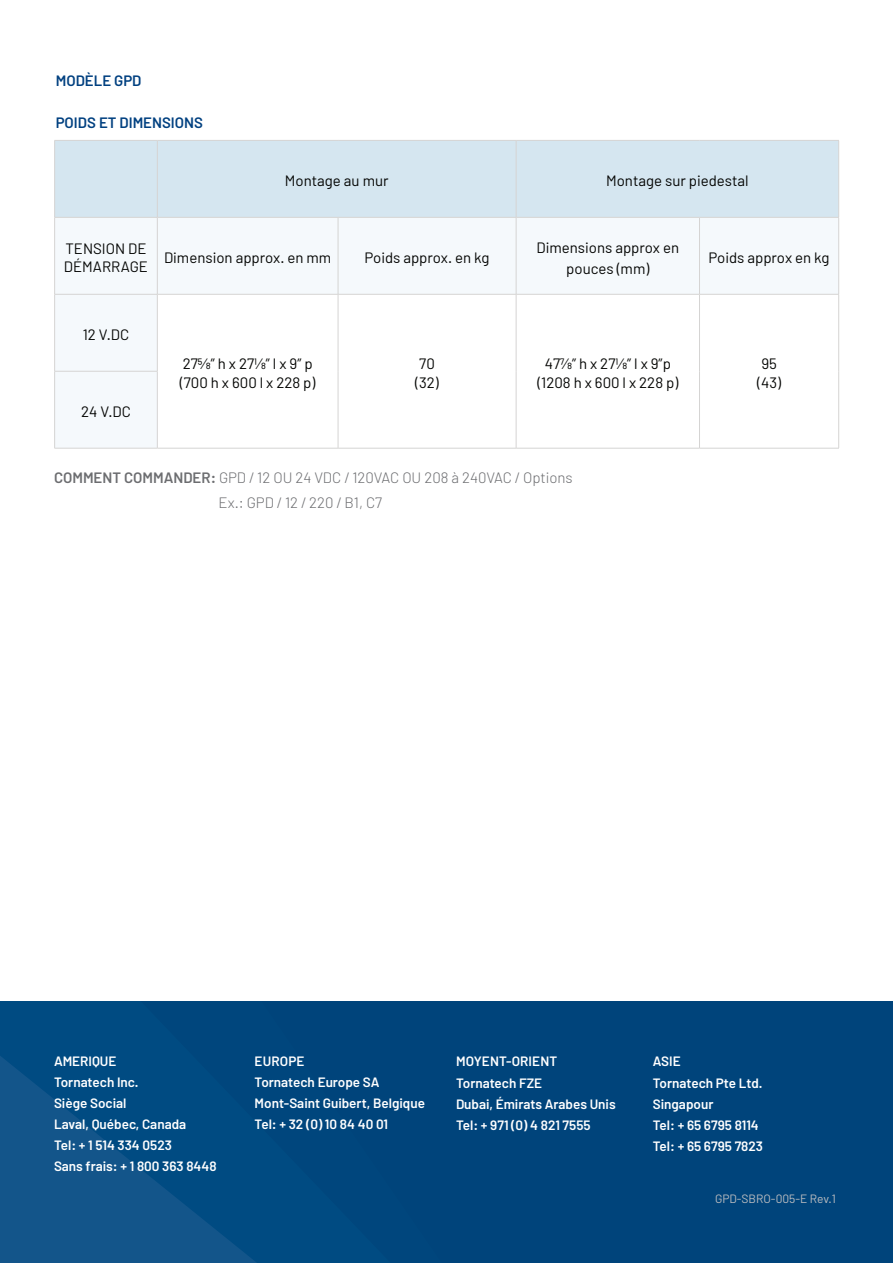
<style>
.page{position:relative;width:893px;height:1263px;background:#fff}
.page>*{position:absolute;margin:0;border:0;box-sizing:border-box;transform-origin:0 0}
.Cell_Heading_-_White_-_Centered{font:15px/18px "Barlow";color:#040503}
.Cell_Heading_-_White_-_Centered-2{font:300 15px "Barlow";color:#6c6d70}
.Body_-_Centred{font:15px "Barlow";color:#040503}
.t1{font:600 15px "Barlow";color:#004080}
.Body{font:600 13.5px/21px "Barlow";color:#fff}
.Body_heading{font:600 13.5px "Barlow";letter-spacing:.01em;color:#fff}
.Small{font:12px "Barlow";color:#bcbdc0}
.s1{font-weight:600}
</style>
<div class="page">
<div style="left:0;top:1000px;width:893px;height:263px;background:#00447b"></div>
<svg style="left:0;top:1056px;width:257px;height:207px;fill:#0f5388"></svg>
<div style="left:55px;top:141px;width:783px;height:76px;background:#d5e6f0"></div>
<div style="left:55px;top:218px;width:783px;height:153px;background:#f5f9fc"></div>
<svg style="left:158px;top:295px;width:680px;height:153px"></svg>
<div style="left:55px;top:371px;width:102px;height:77px;background:#f5f9fc"></div>
<hr style="left:54px;top:141px;width:1px;height:76px;background:#d5d4d3">
<hr style="left:54px;top:217px;width:103px;height:1px;background:#d5d4d3">
<hr style="left:54px;top:218px;width:1px;height:76px;background:#d5d4d3">
<hr style="left:54px;top:294px;width:103px;height:1px;background:#d5d4d3">
<hr style="left:54px;top:295px;width:1px;height:76px;background:#d5d4d3">
<hr style="left:157px;top:218px;width:1px;height:76px;background:#d5d4d3">
<hr style="left:338px;top:218px;width:1px;height:76px;background:#d5d4d3">
<hr style="left:516px;top:218px;width:1px;height:76px;background:#d5d4d3">
<hr style="left:699px;top:218px;width:1px;height:76px;background:#d5d4d3">
<hr style="left:838px;top:218px;width:1px;height:76px;background:#d5d4d3">
<hr style="left:54px;top:371px;width:104px;height:1px;background:#d5d4d3">
<hr style="left:54px;top:371px;width:1px;height:77px;background:#d5d4d3">
<hr style="left:54px;top:448px;width:103px;height:1px;background:#d5d4d3">
<hr style="left:157px;top:141px;width:1px;height:76px;background:#d5d4d3">
<hr style="left:157px;top:217px;width:181px;height:1px;background:#d5d4d3">
<hr style="left:338px;top:217px;width:178px;height:1px;background:#d5d4d3">
<hr style="left:516px;top:141px;width:1px;height:76px;background:#d5d4d3">
<hr style="left:838px;top:141px;width:1px;height:76px;background:#d5d4d3">
<hr style="left:516px;top:217px;width:183px;height:1px;background:#d5d4d3">
<hr style="left:699px;top:217px;width:140px;height:1px;background:#d5d4d3">
<hr style="left:157px;top:294px;width:181px;height:1px;background:#d5d4d3">
<hr style="left:157px;top:295px;width:1px;height:76px;background:#d5d4d3">
<hr style="left:157px;top:371px;width:1px;height:77px;background:#d5d4d3">
<hr style="left:157px;top:448px;width:181px;height:1px;background:#d5d4d3">
<hr style="left:338px;top:294px;width:178px;height:1px;background:#d5d4d3">
<hr style="left:338px;top:295px;width:1px;height:76px;background:#d5d4d3">
<hr style="left:338px;top:371px;width:1px;height:77px;background:#d5d4d3">
<hr style="left:338px;top:448px;width:178px;height:1px;background:#d5d4d3">
<hr style="left:516px;top:294px;width:183px;height:1px;background:#d5d4d3">
<hr style="left:516px;top:295px;width:1px;height:76px;background:#d5d4d3">
<hr style="left:516px;top:371px;width:1px;height:77px;background:#d5d4d3">
<hr style="left:516px;top:448px;width:183px;height:1px;background:#d5d4d3">
<hr style="left:699px;top:294px;width:140px;height:1px;background:#d5d4d3">
<hr style="left:699px;top:295px;width:1px;height:76px;background:#d5d4d3">
<hr style="left:838px;top:295px;width:1px;height:76px;background:#d5d4d3">
<hr style="left:699px;top:371px;width:1px;height:77px;background:#d5d4d3">
<hr style="left:838px;top:371px;width:1px;height:77px;background:#d5d4d3">
<hr style="left:699px;top:448px;width:140px;height:1px;background:#d5d4d3">
<hr style="left:54px;top:140px;width:103px;height:1px;background:#d5d4d3">
<hr style="left:157px;top:140px;width:181px;height:1px;background:#d5d4d3">
<hr style="left:338px;top:140px;width:178px;height:1px;background:#d5d4d3">
<hr style="left:516px;top:140px;width:183px;height:1px;background:#d5d4d3">
<hr style="left:699px;top:140px;width:140px;height:1px;background:#d5d4d3">
<p class="t1" style="left:56px;top:71px;width:87px">MODÈLE GPD</p>
<p class="t1" style="left:56px;top:113px;width:149px">POIDS ET DIMENSIONS</p>
<p class="Cell_Heading_-_White_-_Centered" style="left:285px;top:172px;width:105px">Montage au mur</p>
<p class="Cell_Heading_-_White_-_Centered" style="left:606px;top:172px;width:144px">Montage sur piedestal</p>
<p class="Cell_Heading_-_White_-_Centered" style="left:64px;top:240px;width:86px">TENSION DE<br>DÉMARRAGE</p>
<p class="Cell_Heading_-_White_-_Centered" style="left:164px;top:249px;width:169px">Dimension approx. en mm</p>
<p class="Cell_Heading_-_White_-_Centered" style="left:365px;top:249px;width:127px">Poids approx. en kg</p>
<p class="Cell_Heading_-_White_-_Centered" style="left:83px;top:325px;width:48px">12 V.DC</p>
<p class="Cell_Heading_-_White_-_Centered" style="left:81px;top:402px;width:51px">24 V.DC</p>
<p class="Body_-_Centred" style="left:183px;top:354px;width:131px">27⅝” h x 27⅛” l x 9” p</p>
<p class="Body_-_Centred" style="left:180px;top:373px;width:137px">(700 h x 600 l x 228 p)</p>
<p class="Body_-_Centred" style="left:419px;top:354px;width:17px">70</p>
<p class="Body_-_Centred" style="left:415px;top:373px;width:25px">(32)</p>
<p class="Cell_Heading_-_White_-_Centered" style="left:536px;top:238px;width:144px">Dimensions approx en</p>
<p class="Cell_Heading_-_White_-_Centered" style="left:566px;top:259px;width:85px">pouces (mm)</p>
<p class="Body_-_Centred" style="left:545px;top:354px;width:128px">47⅞” h x 27⅛” l x 9”p</p>
<p class="Body_-_Centred" style="left:537px;top:373px;width:142px">(1208 h x 600 l x 228 p)</p>
<p class="Cell_Heading_-_White_-_Centered-2" style="left:54px;top:468px;width:520px"><span class="s1">COMMENT COMMANDER:</span> GPD / 12 OU 24 VDC / 120VAC OU 208 à 240VAC / Options</p>
<p class="Cell_Heading_-_White_-_Centered-2" style="left:219px;top:494px;width:165px">Ex.: GPD / 12 / 220 / B1, C7</p>
<p class="Cell_Heading_-_White_-_Centered" style="left:709px;top:249px;width:122px">Poids approx en kg</p>
<p class="Body_-_Centred" style="left:761px;top:354px;width:17px">95</p>
<p class="Body_-_Centred" style="left:757px;top:373px;width:25px">(43)</p>
<p class="Body" style="left:54px;top:1050px;width:64px">AMERIQUE</p>
<p class="Body" style="left:54px;top:1071px;width:86px">Tornatech Inc.</p>
<p class="Body" style="left:54px;top:1092px;width:164px">Siège Social<br>Laval, Québec, Canada<br>Tel: + 1 514 334 0523<br>Sans frais: + 1 800 363 8448</p>
<p class="Body" style="left:255px;top:1050px;width:51px">EUROPE</p>
<p class="Body" style="left:255px;top:1071px;width:172px">Tornatech Europe SA<br>Mont-Saint Guibert, Belgique<br>Tel: + 32 (0) 10 84 40 01</p>
<p class="Body_heading" style="left:456px;top:1052px;width:103px">MOYENT-ORIENT</p>
<p class="Body" style="left:456px;top:1072px;width:88px">Tornatech FZE</p>
<p class="Body" style="left:456px;top:1093px;width:161px">Dubai, Émirats Arabes Unis<br>Tel: + 971 (0) 4 821 7555</p>
<p class="Body_heading" style="left:653px;top:1052px;width:30px">ASIE</p>
<p class="Body" style="left:653px;top:1072px;width:111px">Tornatech Pte Ltd.</p>
<p class="Body" style="left:653px;top:1093px;width:112px">Singapour<br>Tel: + 65 6795 8114<br>Tel: + 65 6795 7823</p>
<p class="Small" style="left:715px;top:1191px;width:122px">GPD-SBRO-005-E Rev.1</p>
</div>
